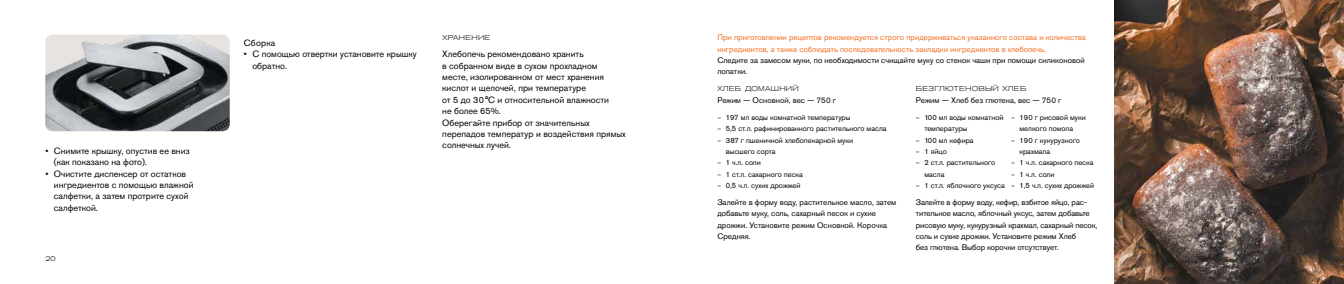
<style>
.page{position:relative;width:1344px;height:284px;background:#fff}
.page>*{position:absolute;margin:0;border:0;box-sizing:border-box;transform-origin:0 0}
.t1{font:9px/11.3px "Akzidenz Grotesk Pro";color:#000}
.t2{font:8px/11.3px "Akzidenz Grotesk Pro";color:#000}
.t3{font:8px/11.3px "Akzidenz Grotesk Pro";color:#f36f21}
.t4{font:7.5px/11.3px "Akzidenz Grotesk Pro";color:#000}
.t5{font:300 expanded 7px "Akzidenz Grotesk Pro";letter-spacing:.04em;color:#000}
.s1{font-family:"DIN Pro"}
</style>
<div class="page">
<img style="left:45px;top:35px;width:185px;height:96px">
<img style="left:1114px;top:0;width:230px;height:283px">
<p class="t1" style="left:54px;top:145px;width:137px;text-indent:-9px">• Снимите крышку, опустив ее вниз (как показано на фото).</p>
<p class="t1" style="left:54px;top:167px;width:141px;text-indent:-9px">• Очистите диспенсер от остатков ингредиентов с помощью влажной салфетки, а затем протрите сухой салфеткой.</p>
<p class="t5" style="left:45px;top:254px;width:12px">20</p>
<p class="t1" style="left:244px;top:37px;width:33px">Сборка</p>
<p class="t1" style="left:252px;top:48px;width:166px;text-indent:-9px">• С помощью отвертки установите крышку обратно.</p>
<p class="t5" style="left:442px;top:33px;width:50px">ХРАНЕНИЕ</p>
<p class="t1" style="left:442px;top:48px;width:185px">Хлебопечь рекомендовано хранить<br>в собранном виде в сухом прохладном<br>месте, изолированном от мест хранения кислот и щелочей, при температуре<br>от 5 до 30°С и относительной влажности<br>не более 65%.<br>Оберегайте прибор от значительных перепадов температур и воздействия прямых солнечных лучей.</p>
<p class="t3" style="left:717px;top:32px;width:370px">При приготовлении рецептов рекомендуется строго придерживаться указанного состава и количества ингредиентов, а также соблюдать последовательность закладки ингредиентов в хлебопечь.</p>
<p class="t2" style="left:717px;top:54px;width:369px">Следите за замесом муки, по необходимости счищайте муку со стенок чаши при помощи силиконовой лопатки.</p>
<p class="t5" style="left:717px;top:84px;width:83px">ХЛЕБ ДОМАШНИЙ</p>
<p class="t2" style="left:717px;top:94px;width:120px">Режим — Основной, вес — 750 г</p>
<p class="t4" style="left:717px;top:111px;width:135px"><span class="s1">–</span> 197 мл воды комнатной температуры</p>
<p class="t4" style="left:717px;top:123px;width:171px"><span class="s1">–</span> 5,5 ст.л. рафинированного растительного масла</p>
<p class="t4" style="left:726px;top:134px;width:129px;text-indent:-9px"><span class="s1">–</span> 387 г пшеничной хлебопекарной муки высшего сорта</p>
<p class="t4" style="left:717px;top:157px;width:45px"><span class="s1">–</span> 1 ч.л. соли</p>
<p class="t4" style="left:717px;top:168px;width:87px"><span class="s1">–</span> 1 ст.л. сахарного песка</p>
<p class="t4" style="left:717px;top:179px;width:85px"><span class="s1">–</span> 0,5 ч.л. сухих дрожжей</p>
<p class="t2" style="left:717px;top:196px;width:180px">Залейте в форму воду, растительное масло, затем добавьте муку, соль, сахарный песок и сухие дрожжи. Установите режим Основной. Корочка Средняя.</p>
<p class="t5" style="left:916px;top:84px;width:112px">БЕЗГЛЮТЕНОВЫЙ ХЛЕБ</p>
<p class="t2" style="left:916px;top:94px;width:147px">Режим — Хлеб без глютена, вес — 750 г</p>
<p class="t4" style="left:924px;top:111px;width:81px;text-indent:-9px"><span class="s1">–</span> 100 мл воды комнатной температуры</p>
<p class="t4" style="left:916px;top:134px;width:59px"><span class="s1">–</span> 100 мл кефира</p>
<p class="t4" style="left:916px;top:145px;width:32px"><span class="s1">–</span> 1 яйцо</p>
<p class="t4" style="left:924px;top:157px;width:72px;text-indent:-9px"><span class="s1">–</span> 2 ст.л. растительного масла</p>
<p class="t4" style="left:916px;top:179px;width:91px"><span class="s1">–</span> 1 ст.л. яблочного уксуса</p>
<p class="t4" style="left:1011px;top:111px;width:76px;text-align:center"><span class="s1">–</span> 190 г рисовой муки мелкого помола</p>
<p class="t4" style="left:1019px;top:134px;width:62px;text-indent:-9px"><span class="s1">–</span> 190 г кукурузного крахмала</p>
<p class="t4" style="left:1011px;top:157px;width:84px"><span class="s1">–</span> 1 ч.л. сахарного песка</p>
<p class="t4" style="left:1011px;top:168px;width:45px"><span class="s1">–</span> 1 ч.л. соли</p>
<p class="t4" style="left:1011px;top:179px;width:85px"><span class="s1">–</span> 1,5 ч.л. сухих дрожжей</p>
<p class="t2" style="left:916px;top:196px;width:183px">Залейте в форму воду, кефир, взбитое яйцо, рас&shy;тительное масло, яблочный уксус, затем добавьте рисовую муку, кукурузный крахмал, сахарный песок, соль и сухие дрожжи. Установите режим Хлеб<br>без глютена. Выбор корочки отсутствует.</p>
</div>
